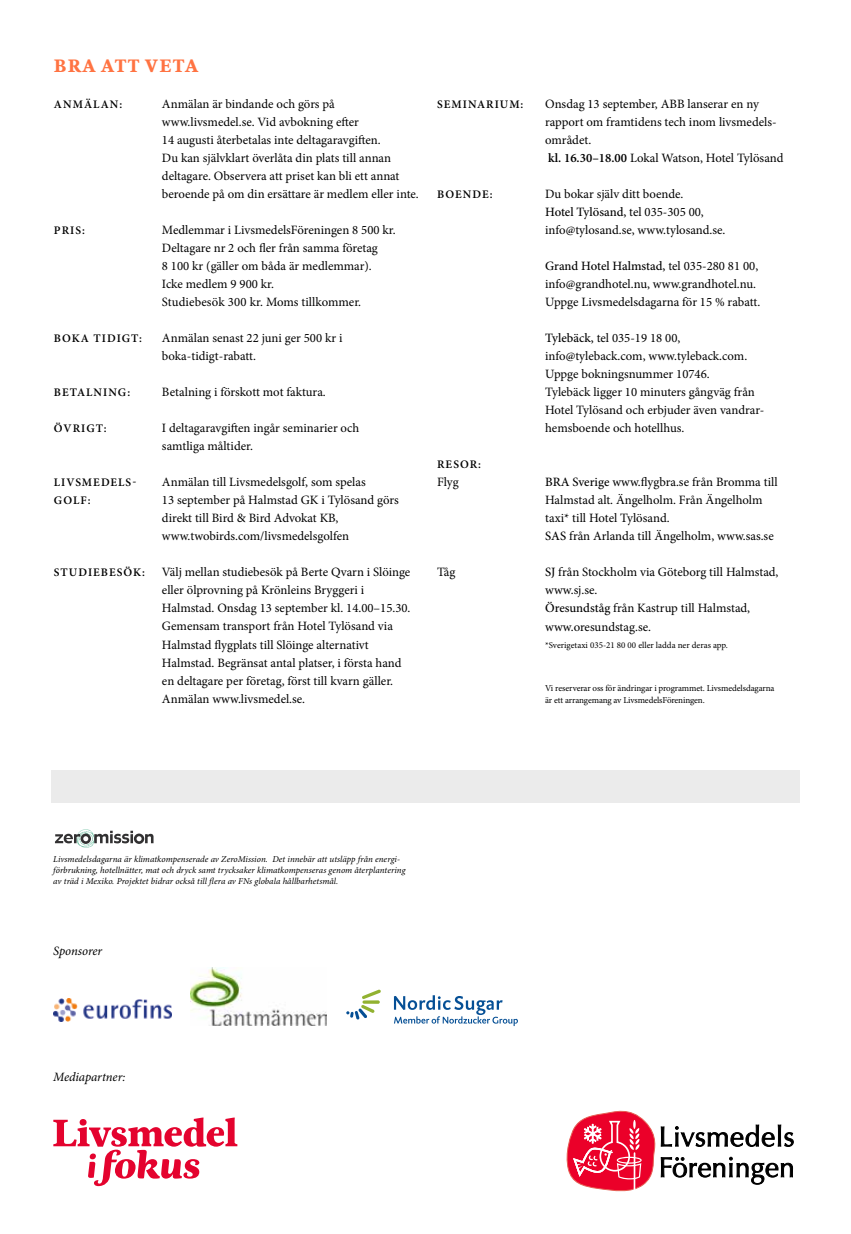
<style>
.page{position:relative;width:851px;height:1234px;background:#fff}
.page>*{position:absolute;margin:0;border:0;box-sizing:border-box;transform-origin:0 0}
.t1{font:800 18.75px "Nyte";letter-spacing:.07em;color:#ff7342}
.t2{font:12.75px/18px "Minion Pro";color:#000}
.t3{font:italic 12.75px "Minion Pro";letter-spacing:-.005em;color:#000}
.t4{font:600 11.55px "Minion Pro";letter-spacing:.09em;color:#000}
.t5{font:italic 9px/10.8px "Minion Pro";letter-spacing:.005em;color:#000}
.t6{font:9px/12.3px "Minion Pro";letter-spacing:-.01em;color:#000}
.s1{font-weight:600}
.s2{font-weight:500}
</style>
<div class="page">
<img style="left:75px;top:829px;width:20px;height:19px">
<svg style="left:55px;top:830px;width:98px;height:13px"></svg>
<svg style="left:566px;top:1110px;width:227px;height:82px"></svg>
<div style="left:52px;top:770px;width:747px;height:32px;background:#ebebeb"></div>
<img style="left:54px;top:998px;width:118px;height:23px">
<hr style="left:362px;top:1000px;width:18px;height:3px;background:#92b231;border-radius:2px">
<svg style="left:346px;top:1005px;width:28px;height:14px"></svg>
<svg style="left:362px;top:989px;width:19px;height:9px"></svg>
<svg style="left:394px;top:995px;width:124px;height:30px"></svg>
<img style="left:191px;top:967px;width:135px;height:58px">
<svg style="left:53px;top:1117px;width:184px;height:68px"></svg>
<h1 class="t1" style="left:54px;top:52px;width:146px">BRA ATT VETA</h1>
<p class="t4" style="left:54px;top:96px;width:70px">ANMÄLAN:</p>
<p class="t2" style="left:162px;top:95px;width:258px">Anmälan är bindande och görs på www.livsmedel.se. Vid avbokning efter<br>14 augusti återbetalas inte deltagaravgiften.<br>Du kan självklart överlåta din plats till annan deltagare. Observera att priset kan bli ett annat beroende på om din ersättare är medlem eller inte.</p>
<p class="t4" style="left:54px;top:222px;width:33px">PRIS:</p>
<p class="t2" style="left:162px;top:221px;width:235px">Medlemmar i LivsmedelsFöreningen 8 500 kr.<br>Deltagare nr 2 och fler från samma företag<br>8 100 kr (gäller om båda är medlemmar).<br>Icke medlem 9 900 kr.<br>Studiebesök 300 kr. Moms tillkommer.</p>
<p class="t4" style="left:54px;top:330px;width:89px">BOKA TIDIGT:</p>
<p class="t2" style="left:162px;top:329px;width:182px">Anmälan senast 22 juni ger 500 kr i boka-tidigt-rabatt.</p>
<p class="t4" style="left:54px;top:384px;width:78px">BETALNING:</p>
<p class="t2" style="left:162px;top:383px;width:165px">Betalning i förskott mot faktura.</p>
<p class="t4" style="left:54px;top:420px;width:54px">ÖVRIGT:</p>
<p class="t2" style="left:162px;top:419px;width:199px">I deltagaravgiften ingår seminarier och samtliga måltider.</p>
<p class="t4" style="left:54px;top:474px;width:84px">LIVSMEDELS-</p>
<p class="t2" style="left:162px;top:473px;width:205px">Anmälan till Livsmedelsgolf, som spelas</p>
<p class="t4" style="left:54px;top:492px;width:38px">GOLF:</p>
<p class="t2" style="left:162px;top:491px;width:238px">13 september på Halmstad GK i Tylösand görs direkt till Bird &amp; Bird Advokat KB, www.twobirds.com/livsmedelsgolfen</p>
<p class="t4" style="left:54px;top:564px;width:93px">STUDIEBESÖK:</p>
<p class="t2" style="left:162px;top:563px;width:250px">Välj mellan studiebesök på Berte Qvarn i Slöinge eller ölprovning på Krönleins Bryggeri i Halmstad. Onsdag 13 september kl. 14.00–15.30.<br>Gemensam transport från Hotel Tylösand via Halmstad flygplats till Slöinge alternativt Halmstad. Begränsat antal platser, i första hand en deltagare per företag, först till kvarn gäller.<br>Anmälan www.livsmedel.se.</p>
<p class="t4" style="left:437px;top:96px;width:88px">SEMINARIUM:</p>
<p class="t2" style="left:545px;top:95px;width:240px">Onsdag 13 september, ABB lanserar en ny rapport om framtidens tech inom livsmedels&shy;området.<br><span class="s1">kl. 16.30–18.00</span> Lokal Watson, Hotel Tylösand</p>
<p class="t4" style="left:437px;top:186px;width:57px">BOENDE:</p>
<p class="t2" style="left:545px;top:185px;width:182px">Du bokar själv ditt boende.<br><span class="s2">Hotel Tylösand,</span> tel 035-305 00, info@tylosand.se, www.tylosand.se.</p>
<p class="t2" style="left:545px;top:257px;width:217px"><span class="s2">Grand Hotel Halmstad,</span> tel 035-280 81 00, info@grandhotel.nu, www.grandhotel.nu.<br>Uppge Livsmedelsdagarna för 15 % rabatt.</p>
<p class="t2" style="left:545px;top:329px;width:220px"><span class="s2">Tylebäck,</span> tel 035-19 18 00, info@tyleback.com, www.tyleback.com.<br>Uppge bokningsnummer 10746.<br>Tylebäck ligger 10 minuters gångväg från Hotel Tylösand och erbjuder även vandrar&shy;hemsboende och hotellhus.</p>
<p class="t4" style="left:437px;top:456px;width:45px">RESOR:</p>
<p class="t2" style="left:437px;top:473px;width:23px">Flyg</p>
<p class="t2" style="left:545px;top:473px;width:234px"><span class="s2">BRA Sverige</span> www.flygbra.se från Bromma till Halmstad alt. Ängelholm. Från Ängelholm taxi* till Hotel Tylösand.<br><span class="s2">SAS</span> från Arlanda till Ängelholm, www.sas.se</p>
<p class="t2" style="left:437px;top:563px;width:20px">Tåg</p>
<p class="t2" style="left:545px;top:563px;width:235px"><span class="s2">SJ</span> från Stockholm via Göteborg till Halmstad, www.sj.se.<br><span class="s2">Öresundståg</span> från Kastrup till Halmstad, www.oresundstag.se.</p>
<p class="t6" style="left:545px;top:639px;width:184px">*Sverigetaxi 035-21 80 00 eller ladda ner deras app.</p>
<p class="t6" style="left:545px;top:681px;width:231px">Vi reserverar oss för ändringar i programmet. Livsmedelsdagarna är ett arrangemang av LivsmedelsFöreningen.</p>
<p class="t5" style="left:53px;top:853px;width:353px">Livsmedelsdagarna är klimatkompenserade av ZeroMission. Det innebär att utsläpp från energi&shy;förbrukning, hotellnätter, mat och dryck samt trycksaker klimatkompenseras genom återplantering av träd i Mexiko. Projektet bidrar också till flera av FNs globala hållbarhetsmål.</p>
<p class="t3" style="left:53px;top:941px;width:50px">Sponsorer</p>
<p class="t3" style="left:53px;top:1067px;width:74px">Mediapartner:</p>
</div>
